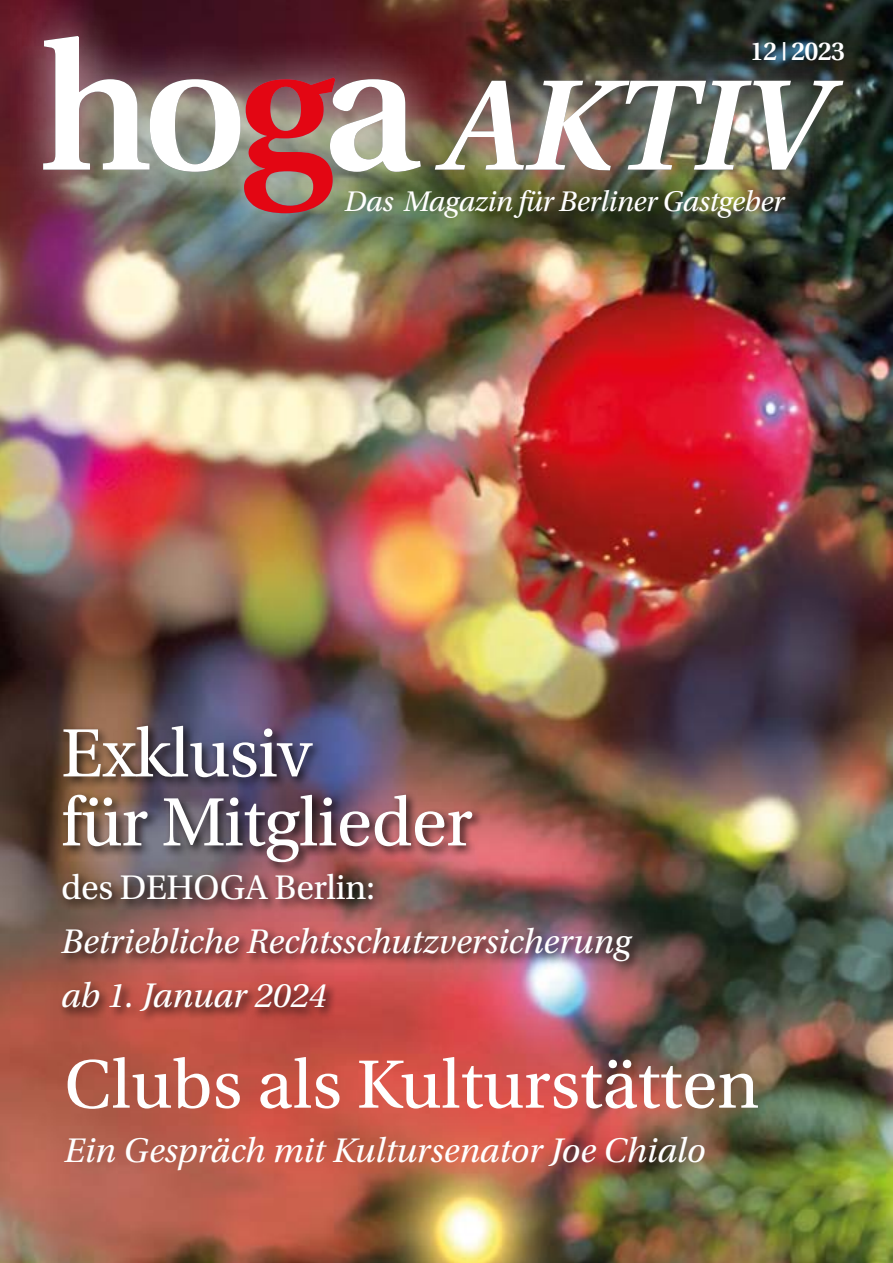
<style>
.page{position:relative;width:893px;height:1263px;background:#fff}
.page>*{position:absolute;margin:0;border:0;box-sizing:border-box;transform-origin:0 0}
.t1{font:600 180.15px "Utopia";color:#fff}
.t2{font:italic 600 128.55px "Utopia";color:#fff}
.t3{font:72px/69px "Utopia Std";letter-spacing:-.005em;color:#fff}
.t4{font:italic 36px/54px "Utopia Std";color:#fff}
.t5{font:36px "Utopia Std";letter-spacing:-.01em;color:#fff}
.t6{font:italic 30px "Utopia Std";letter-spacing:-.01em;color:#fff}
.t7{font:600 25.5px "Utopia";letter-spacing:-.03em;color:#fff}
.s1{color:#e30613}
</style>
<div class="page">
<img style="left:0;top:0;width:893px;height:1263px">
<div style="left:4px;top:0;width:877px;height:255px;background:#fff;opacity:.75"></div>
<div style="left:57px;top:721px;width:588px;height:303px;background:#000;opacity:.75"></div>
<h1 class="t1" style="left:40px;top:7px;width:382px">ho<span class="s1">g</span>a</h1>
<p class="t7" style="left:750px;top:37px;width:97px">12 | 2023</p>
<h2 class="t2" style="left:439px;top:53px;width:382px">AKTIV</h2>
<p class="t6" style="left:344px;top:185px;width:442px">Das Magazin für Berliner Gastgeber</p>
<h3 class="t3" style="left:61px;top:720px;width:413px">Exklusiv<br>für Mitglieder</h3>
<p class="t5" style="left:61px;top:868px;width:315px">des DEHOGA Berlin:</p>
<p class="t4" style="left:61px;top:915px;width:571px">Betriebliche Rechtsschutzversicherung ab 1. Januar 2024</p>
<h3 class="t3" style="left:64px;top:1051px;width:697px">Clubs als Kulturstätten</h3>
<p class="t4" style="left:64px;top:1123px;width:642px">Ein Gespräch mit Kultursenator Joe Chialo</p>
</div>
